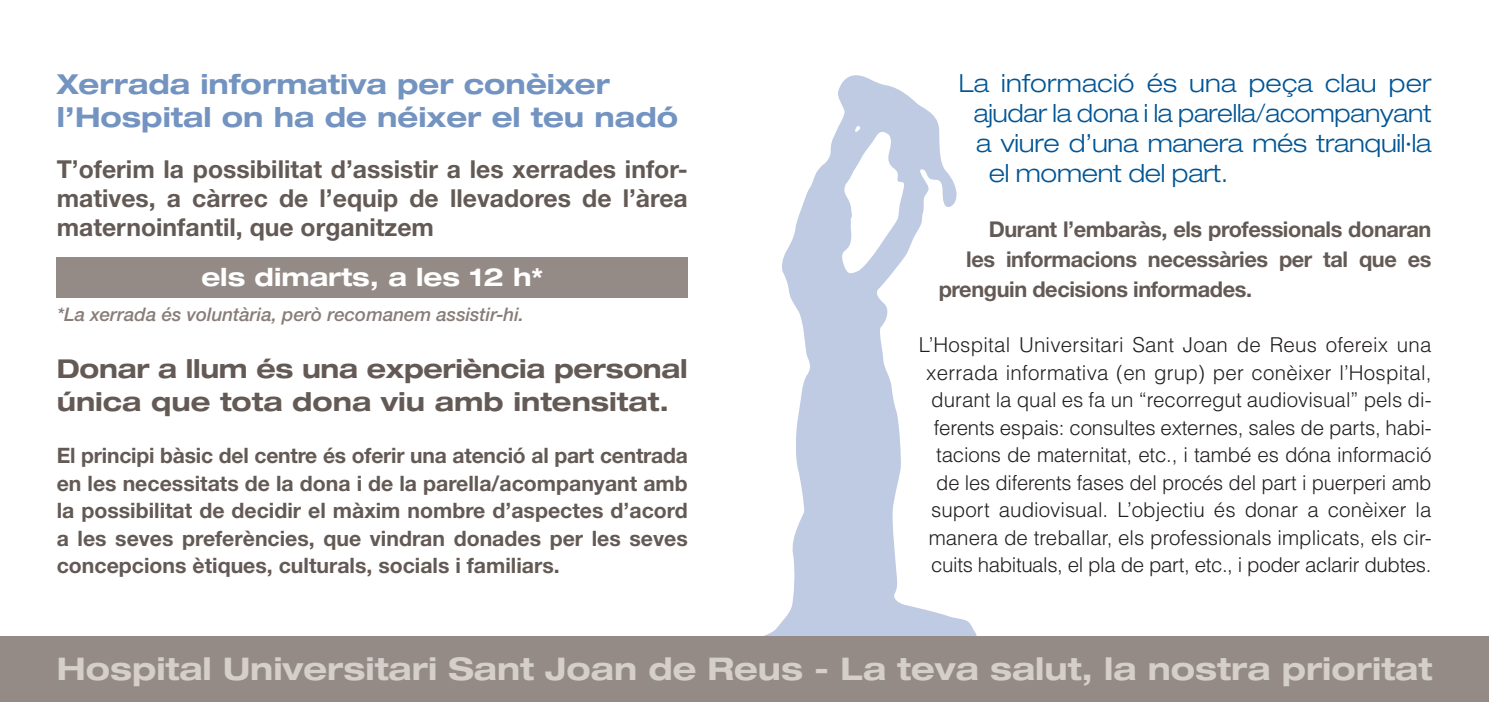
<style>
.page{position:relative;width:1489px;height:702px;background:#fff}
.page>*{position:absolute;margin:0;border:0;box-sizing:border-box;transform-origin:0 0}
.t1{font:700 expanded 31.25px "Helvetica Neue";color:#d5cfcc}
.t2{font:700 expanded 27.5px/32.5px "Helvetica Neue";color:#7393c1}
.t3{font:700 expanded 26px "Helvetica Neue";letter-spacing:-.01em;color:#645a55}
.t4{font:300 expanded 25px "Helvetica Neue";letter-spacing:-.01em;color:#005595}
.t5{font:300 expanded 25px "Helvetica Neue";letter-spacing:.01em;color:#005595}
.t6{font:700 expanded 25px "Helvetica Neue";color:#fff}
.t7{font:700 24.75px/28.8px "Helvetica Neue";color:#645a55;text-align:justify}
.t8{font:700 21.75px "Helvetica Neue";letter-spacing:-.02em;color:#645a55}
.t9{font:700 21.25px/27.5px "Helvetica Neue";color:#645a55;text-align:justify}
.t10{font:300 20.5px/27.5px "Helvetica";color:#231f20;text-align:right}
.t11{font:italic 500 18.75px "Helvetica Neue";color:#887d78}
</style>
<div class="page">
<div style="left:57px;top:257px;width:630px;height:40px;background:#958b86"></div>
<svg style="left:764px;top:75px;width:212px;height:561px"></svg>
<div style="left:0;top:636px;width:1488px;height:66px;background:#958b86"></div>
<p class="t2" style="left:57px;top:67px;width:623px">Xerrada informativa per conèixer l’Hospital on ha de néixer el teu nadó</p>
<p class="t7" style="left:57px;top:154px;width:632px">T’oferim la possibilitat d’assistir a les xerrades infor&shy;matives, a càrrec de l’equip de llevadores de l’àrea maternoinfantil, que organitzem</p>
<p class="t6" style="left:201px;top:261px;width:343px">els dimarts, a les 12 h*</p>
<p class="t11" style="left:57px;top:303px;width:469px">*La xerrada és voluntària, però recomanem assistir-hi.</p>
<p class="t3" style="left:57px;top:352px;width:632px">Donar a llum és una experiència personal</p>
<p class="t3" style="left:57px;top:385px;width:613px">única que tota dona viu amb intensitat.</p>
<p class="t9" style="left:57px;top:441px;width:632px">El principi bàsic del centre és oferir una atenció al part centrada en les necessitats de la dona i de la parella/acompanyant amb la possibilitat de decidir el màxim nombre d’aspectes d’acord a les seves preferències, que vindran donades per les seves concepcions ètiques, culturals, socials i familiars.</p>
<p class="t5" style="left:958px;top:68px;width:474px">La informació és una peça clau per</p>
<p class="t4" style="left:973px;top:98px;width:459px">ajudar la dona i la parella/acompanyant</p>
<p class="t4" style="left:976px;top:128px;width:456px">a viure d’una manera més tranquil·la</p>
<p class="t4" style="left:988px;top:158px;width:241px">el moment del part.</p>
<p class="t8" style="left:988px;top:216px;width:444px">Durant l’embaràs, els professionals donaran</p>
<p class="t8" style="left:966px;top:246px;width:467px">les informacions necessàries per tal que es</p>
<p class="t8" style="left:938px;top:276px;width:315px">prenguin decisions informades.</p>
<p class="t10" style="left:918px;top:331px;width:514px">L’Hospital Universitari Sant Joan de Reus ofereix una xerrada informativa (en grup) per conèixer l’Hospital, durant la qual es fa un “recorregut audiovisual” pels di&shy;ferents espais: consultes externes, sales de parts, habi&shy;tacions de maternitat, etc., i també es dóna informació de les diferents fases del procés del part i puerperi amb suport audiovisual. L’objectiu és donar a conèixer la</p>
<p class="t10" style="left:928px;top:523px;width:504px;text-align:left">manera de treballar, els professionals implicats, els cir&shy;cuits habituals, el pla de part, etc., i poder aclarir dubtes.</p>
<p class="t1" style="left:57px;top:648px;width:1376px">Hospital Universitari Sant Joan de Reus - La teva salut, la nostra prioritat</p>
</div>
